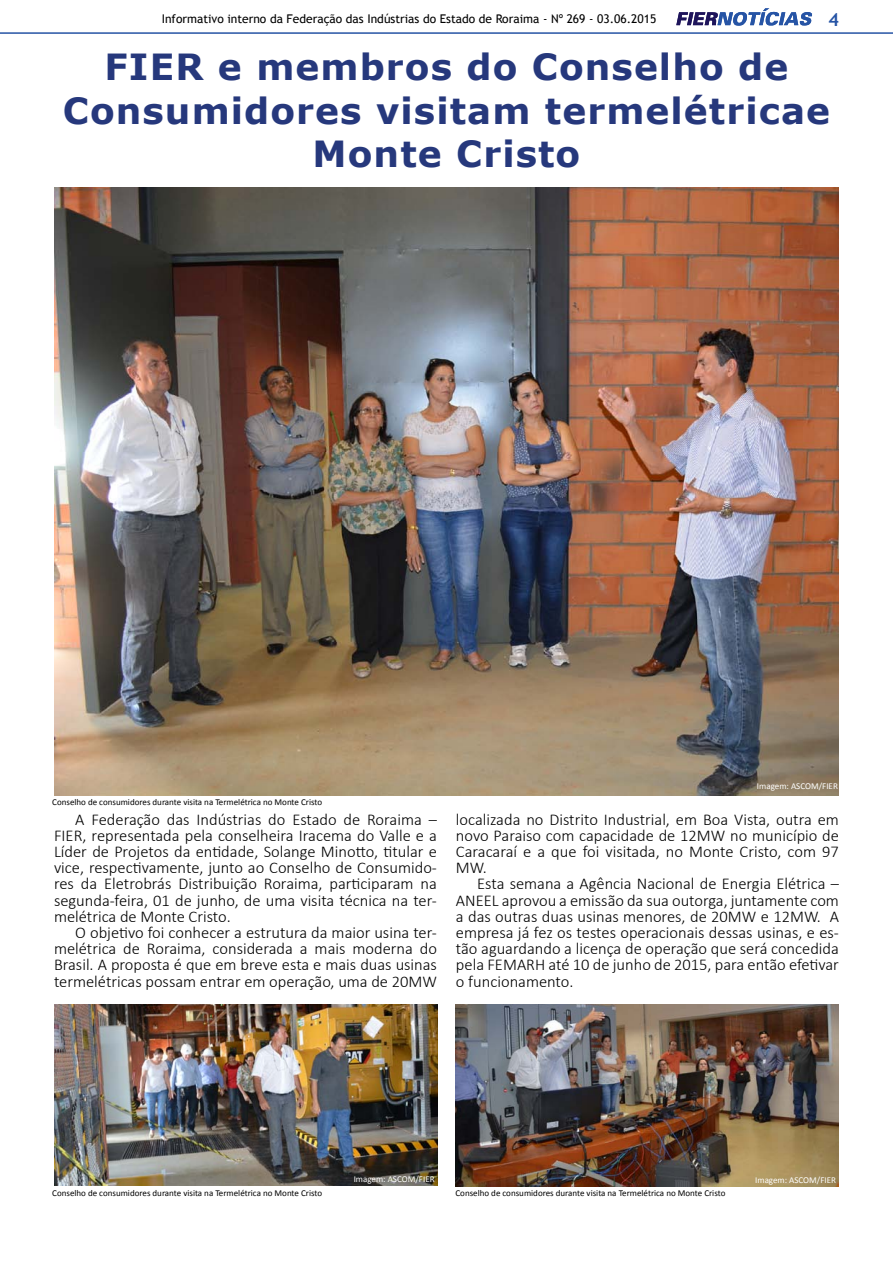
<style>
.page{position:relative;width:893px;height:1263px;background:#fff}
.page>*{position:absolute;margin:0;border:0;box-sizing:border-box;transform-origin:0 0}
.t1{font:700 36px/43.5px "Verdana";letter-spacing:.03em;color:#26387c;text-align:center}
.t2{font:700 18px "Trebuchet MS";color:#2654a5}
.t3{font:300 16.5px/16.2px "Calibri";color:#000;text-align:justify}
.t4{font:12px "Trebuchet MS";color:#000}
.t5{font:9px "Calibri";color:#000}
.t6{font:9px "Calibri";color:#fff}
</style>
<div class="page">
<svg style="left:676px;top:8px;width:136px;height:18px"></svg>
<hr style="left:0;top:32px;width:893px;height:2px;background:#2654a5">
<img style="left:54px;top:187px;width:785px;height:608px">
<img style="left:54px;top:1005px;width:383px;height:180px">
<img style="left:455px;top:1005px;width:384px;height:181px">
<p class="t4" style="left:162px;top:11px;width:496px">Informativo interno da Federação das Indústrias do Estado de Roraima - Nº 269 - 03.06.2015</p>
<p class="t2" style="left:828px;top:8px;width:12px">4</p>
<h1 class="t1" style="left:63px;top:44px;width:769px">FIER e membros do Conselho de<br>Consumidores visitam termelétricae<br>Monte Cristo</h1>
<p class="t5" style="left:52px;top:796px;width:271px">Conselho de consumidores durante visita na Termelétrica no Monte Cristo</p>
<p class="t3" style="left:54px;top:811px;width:384px;text-indent:21px">A Federação das Indústrias do Estado de Roraima – FIER, representada pela conselheira Iracema do Valle e a Líder de Projetos da entidade, Solange Minotto, titular e vice, respectivamente, junto ao Conselho de Consumido&shy;res da Eletrobrás Distribuição Roraima, participaram na segunda-feira, 01 de junho, de uma visita técnica na ter&shy;melétrica de Monte Cristo.</p>
<p class="t3" style="left:54px;top:924px;width:384px;text-indent:21px">O objetivo foi conhecer a estrutura da maior usina ter&shy;melétrica de Roraima, considerada a mais moderna do Brasil. A proposta é que em breve esta e mais duas usinas termelétricas possam entrar em operação, uma de 20MW</p>
<p class="t6" style="left:757px;top:780px;width:82px">Imagem: ASCOM/FIER</p>
<p class="t3" style="left:456px;top:811px;width:384px">localizada no Distrito Industrial, em Boa Vista, outra em novo Paraiso com capacidade de 12MW no município de Caracaraí e a que foi visitada, no Monte Cristo, com 97<br>MW.</p>
<p class="t3" style="left:456px;top:876px;width:384px;text-indent:21px">Esta semana a Agência Nacional de Energia Elétrica – ANEEL aprovou a emissão da sua outorga, juntamente com a das outras duas usinas menores, de 20MW e 12MW. A empresa já fez os testes operacionais dessas usinas, e es&shy;tão aguardando a licença de operação que será concedida pela FEMARH até 10 de junho de 2015, para então efetivar o funcionamento.</p>
<p class="t5" style="left:52px;top:1187px;width:271px">Conselho de consumidores durante visita na Termelétrica no Monte Cristo</p>
<p class="t6" style="left:354px;top:1173px;width:82px">Imagem: ASCOM/FIER</p>
<p class="t5" style="left:455px;top:1187px;width:271px">Conselho de consumidores durante visita na Termelétrica no Monte Cristo</p>
<p class="t6" style="left:755px;top:1174px;width:82px">Imagem: ASCOM/FIER</p>
</div>
